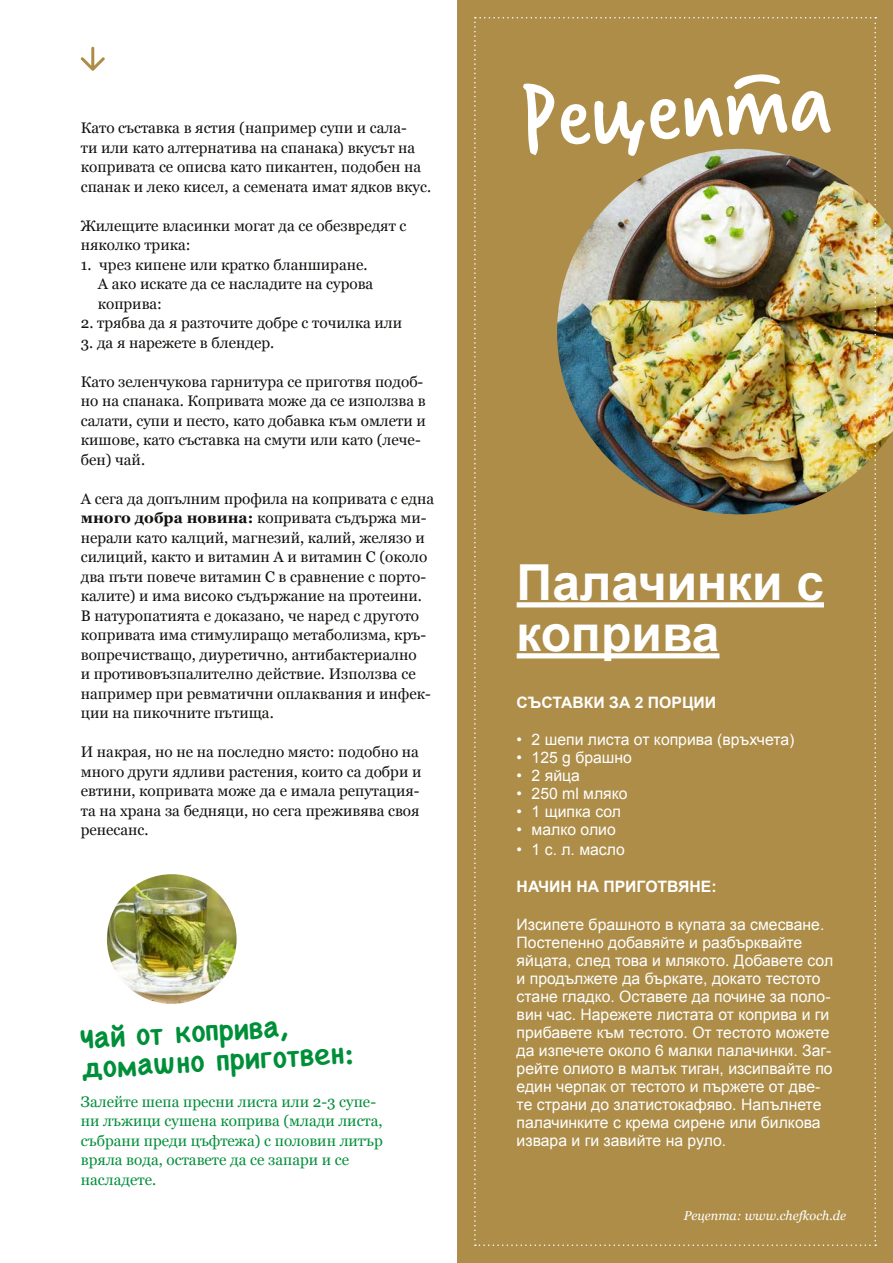
<style>
.page{position:relative;width:893px;height:1263px;background:#fff}
.page>*{position:absolute;margin:0;border:0;box-sizing:border-box;transform-origin:0 0}
.t1{font:102.75px "Verveine";color:#fff}
.t2{font:700 49.65px/51px "Arial";color:#fff}
.t3{font:700 28.5px/29.8px "Chalkboard SE";color:#008f39}
.t4{font:15.75px/18px "Arial";color:#fff}
.t5{font:700 15.75px "Arial";color:#fff}
.t6{font:15.3px/19.5px "Georgia";color:#11110f}
.t7{font:15.3px/19.5px "Georgia";color:#008f39}
.t8{font:italic 12.75px "Georgia";color:#fff}
.s1{font-weight:700}
</style>
<div class="page">
<div style="left:457px;top:0;width:436px;height:1263px;background:#ad8d48"></div>
<img style="left:876px;top:210px;width:17px;height:243px">
<svg style="left:81px;top:47px;width:24px;height:24px"></svg>
<img style="left:474px;top:17px;width:402px;height:1229px">
<img style="left:107px;top:874px;width:130px;height:130px;border-radius:65px">
<p class="t6" style="left:81px;top:117px;width:352px">Като съставка в ястия (например супи и сала-<br>ти или като алтернатива на спанака) вкусът на копривата се описва като пикантен, подобен на спанак и леко кисел, а семената имат ядков вкус.</p>
<p class="t6" style="left:81px;top:215px;width:327px">Жилещите власинки могат да се обезвредят с няколко трика:</p>
<p class="t6" style="left:98px;top:254px;width:277px;text-indent:-17px">1. чрез кипене или кратко бланширане.<br>А ако искате да се насладите на сурова коприва:</p>
<p class="t6" style="left:81px;top:312px;width:323px">2. трябва да я разточите добре с точилка или</p>
<p class="t6" style="left:81px;top:332px;width:195px">3. да я нарежете в блендер.</p>
<p class="t6" style="left:81px;top:371px;width:347px">Като зеленчукова гарнитура се приготвя подоб&shy;но на спанака. Копривата може да се използва в салати, супи и песто, като добавка към омлети и кишове, като съставка на смути или като (лече&shy;бен) чай.</p>
<p class="t6" style="left:81px;top:488px;width:355px">А сега да допълним профила на копривата с една <span class="s1">много добра новина:</span> копривата съдържа ми&shy;нерали като калций, магнезий, калий, желязо и силиций, както и витамин А и витамин С (около два пъти повече витамин С в сравнение с порто&shy;калите) и има високо съдържание на протеини.<br>В натуропатията е доказано, че наред с другото копривата има стимулиращо метаболизма, кръ&shy;вопречистващо, диуретично, антибактериално<br>и противовъзпалително действие. Използва се например при ревматични оплаквания и инфек&shy;ции на пикочните пътища.</p>
<p class="t6" style="left:81px;top:741px;width:342px">И накрая, но не на последно място: подобно на много други ядливи растения, които са добри и евтини, копривата може да е имала репутация&shy;та на храна за бедняци, но сега преживява своя ренесанс.</p>
<h3 class="t3" style="left:80px;top:1023px;width:274px;rotate:-3deg">Чай от коприва, домашно приготвен:</h3>
<p class="t7" style="left:81px;top:1091px;width:303px">Залейте шепа пресни листа или 2-3 супе&shy;ни лъжици сушена коприва (млади листа, събрани преди цъфтежа) с половин литър вряла вода, оставете да се запари и се насладете.</p>
<h1 class="t1" style="left:516px;top:45px;width:313px;rotate:-3deg">Рецепта</h1>
<h2 class="t2" style="left:517px;top:558px;width:309px">Палачинки с коприва</h2>
<p class="t5" style="left:517px;top:692px;width:201px">СЪСТАВКИ ЗА 2 ПОРЦИИ</p>
<p class="t4" style="left:517px;top:731px;width:279px">• 2 шепи листа от коприва (връхчета)</p>
<p class="t4" style="left:517px;top:749px;width:117px">• 125 g брашно</p>
<p class="t4" style="left:517px;top:767px;width:65px">• 2 яйца</p>
<p class="t4" style="left:517px;top:785px;width:113px">• 250 ml мляко</p>
<p class="t4" style="left:517px;top:803px;width:106px">• 1 щипка сол</p>
<p class="t4" style="left:517px;top:821px;width:101px">• малко олио</p>
<p class="t4" style="left:517px;top:840px;width:110px">• 1 с. л. масло</p>
<p class="t5" style="left:517px;top:876px;width:201px">НАЧИН НА ПРИГОТВЯНЕ:</p>
<p class="t4" style="left:517px;top:915px;width:318px">Изсипете брашното в купата за смесване.<br>Постепенно добавяйте и разбърквайте яйцата, след това и млякото. Добавете сол и продължете да бъркате, докато тестото стане гладко. Оставете да почине за поло&shy;вин час. Нарежете листата от коприва и ги прибавете към тестото. От тестото можете да изпечете около 6 малки палачинки. Заг&shy;рейте олиото в малък тиган, изсипвайте по един черпак от тестото и пържете от две&shy;те страни до златистокафяво. Напълнете палачинките с крема сирене или билкова извара и ги завийте на руло.</p>
<p class="t8" style="left:684px;top:1207px;width:164px">Рецепта: www.chefkoch.de</p>
</div>
